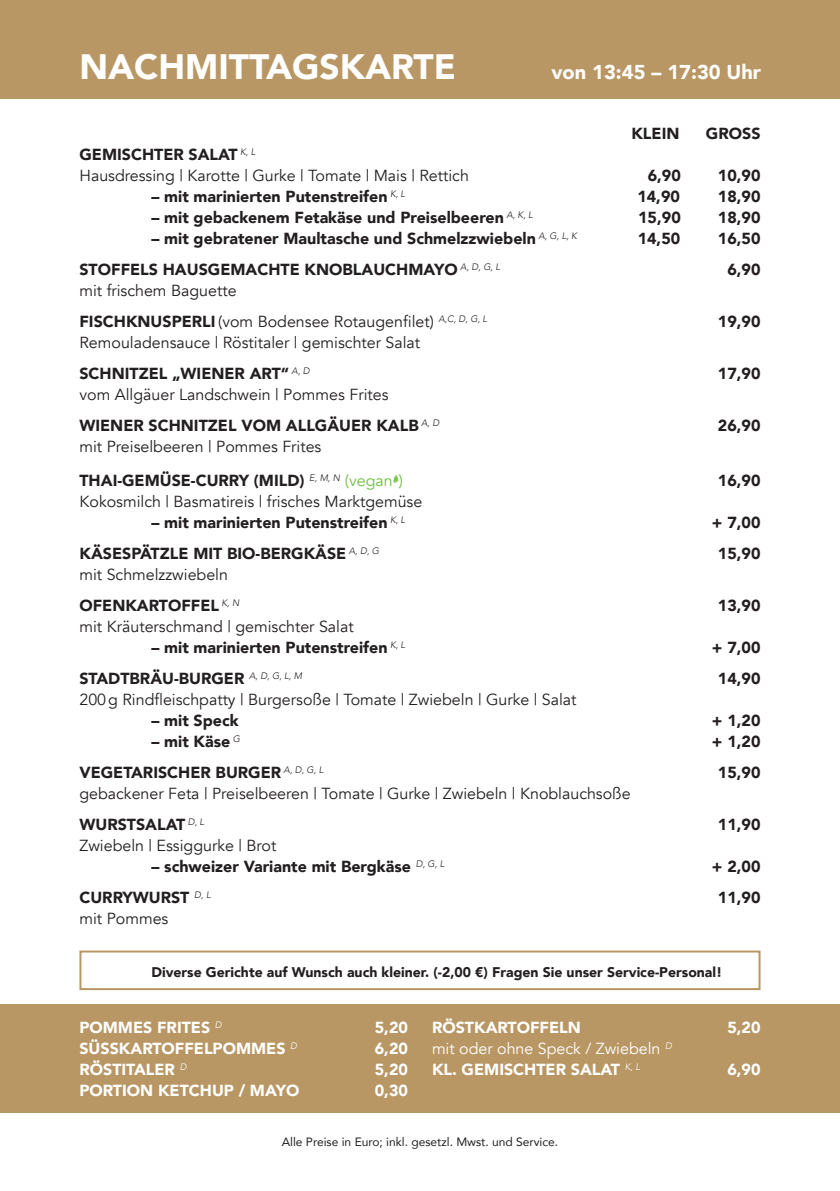
<style>
.page{position:relative;width:840px;height:1191px;background:#fff}
.page>*{position:absolute;margin:0;border:0;box-sizing:border-box;transform-origin:0 0}
.t1{font:900 35.2px "Avenir";color:#fff}
.t2{font:900 20px "Avenir";color:#fff}
.t3{font:16px/31px "Avenir";color:#231f20}
.t4{font:900 16px "Avenir";color:#231f20}
.t5{font:900 16px "Avenir";color:#fff}
.t6{font:16px/21px "Avenir";color:#fff}
.t7{font:900 14px "Avenir";color:#231f20}
.t8{font:12px "Avenir";color:#231f20}
.s1{font-weight:900}
.s2{color:#71bf44}
</style>
<div class="page">
<div style="left:0;top:0;width:839px;height:98px;background:#b99764"></div>
<div style="left:0;top:1003px;width:839px;height:109px;background:#b99764"></div>
<hr style="left:839px;top:419px;width:1px;height:233px;background:#b99764">
<div style="left:79px;top:950px;width:681px;height:40px;border:2px solid #b99764"></div>
<h1 class="t1" style="left:79px;top:36px;width:378px">NACHMITTAGSKARTE</h1>
<p class="t2" style="left:551px;top:55px;width:211px">von 13:45 – 17:30 Uhr</p>
<p class="t3" style="left:79px;top:144px;width:391px;line-height:21px"><span class="s1">GEMISCHTER SALAT</span> <sup>K,</sup> <sup>L<br></sup>Hausdressing | Karotte | Gurke | Tomate | Mais | Rettich</p>
<p class="t4" style="left:631px;top:120px;width:49px">KLEIN</p>
<p class="t4" style="left:705px;top:120px;width:56px">GROSS</p>
<p class="t4" style="left:647px;top:162px;width:35px">6,90</p>
<p class="t4" style="left:717px;top:162px;width:44px">10,90</p>
<p class="t4" style="left:151px;top:183px;width:255px">– mit marinierten Putenstreifen <sup>K,</sup> <sup>L</sup></p>
<p class="t4" style="left:637px;top:183px;width:44px">14,90</p>
<p class="t4" style="left:717px;top:183px;width:44px">18,90</p>
<p class="t4" style="left:151px;top:204px;width:382px">– mit gebackenem Fetakäse und Preiselbeeren <sup>A,</sup> <sup>K,</sup> <sup>L</sup></p>
<p class="t4" style="left:637px;top:204px;width:44px">15,90</p>
<p class="t4" style="left:717px;top:204px;width:44px">18,90</p>
<p class="t4" style="left:151px;top:225px;width:426px">– mit gebratener Maultasche und Schmelzzwiebeln <sup>A,</sup> <sup>G,</sup> <sup>L,</sup> <sup>K</sup></p>
<p class="t4" style="left:637px;top:225px;width:44px">14,50</p>
<p class="t4" style="left:717px;top:225px;width:44px">16,50</p>
<p class="t4" style="left:79px;top:256px;width:422px">STOFFELS HAUSGEMACHTE KNOBLAUCHMAYO <sup>A,</sup> <sup>D,</sup> <sup>G,</sup> <sup>L</sup></p>
<p class="t4" style="left:727px;top:256px;width:35px">6,90</p>
<p class="t3" style="left:79px;top:275px;width:409px">mit frischem Baguette<br><span class="s1">FISCHKNUSPERLI</span> (vom Bodensee Rotaugenfilet) <sup>A,C,</sup> <sup>D,</sup> <sup>G,</sup> <sup>L</sup></p>
<p class="t4" style="left:717px;top:308px;width:44px">19,90</p>
<p class="t3" style="left:79px;top:327px;width:342px">Remouladensauce | Röstitaler | gemischter Salat<br><span class="s1">SCHNITZEL „WIENER ART“</span> <sup>A,</sup> <sup>D</sup></p>
<p class="t3" style="left:79px;top:379px;width:361px">vom Allgäuer Landschwein | Pommes Frites<br><span class="s1">WIENER SCHNITZEL VOM ALLGÄUER KALB</span> <sup>A,</sup> <sup>D</sup></p>
<p class="t3" style="left:79px;top:430px;width:325px;line-height:34px">mit Preiselbeeren | Pommes Frites<br><span class="s1">THAI-GEMÜSE-CURRY (MILD)</span> <sup>E,</sup> <sup>M,</sup> <sup>N</sup> <span class="s2">(vegan )</span></p>
<p class="t4" style="left:717px;top:360px;width:44px">17,90</p>
<p class="t4" style="left:717px;top:412px;width:44px">26,90</p>
<p class="t4" style="left:717px;top:467px;width:44px">16,90</p>
<p class="t3" style="left:79px;top:486px;width:344px">Kokosmilch | Basmatireis | frisches Marktgemüse</p>
<p class="t4" style="left:151px;top:509px;width:255px">– mit marinierten Putenstreifen <sup>K,</sup> <sup>L</sup></p>
<p class="t4" style="left:711px;top:509px;width:50px">+ 7,00</p>
<p class="t4" style="left:79px;top:540px;width:301px">KÄSESPÄTZLE MIT BIO-BERGKÄSE <sup>A,</sup> <sup>D,</sup> <sup>G</sup></p>
<p class="t4" style="left:717px;top:540px;width:44px">15,90</p>
<p class="t3" style="left:79px;top:559px;width:161px">mit Schmelzzwiebeln<br><span class="s1">OFENKARTOFFEL</span> <sup>K,</sup> <sup>N</sup></p>
<p class="t4" style="left:717px;top:592px;width:44px">13,90</p>
<p class="t3" style="left:79px;top:611px;width:276px">mit Kräuterschmand | gemischter Salat</p>
<p class="t4" style="left:151px;top:634px;width:255px">– mit marinierten Putenstreifen <sup>K,</sup> <sup>L</sup></p>
<p class="t4" style="left:711px;top:634px;width:50px">+ 7,00</p>
<p class="t4" style="left:79px;top:665px;width:224px">STADTBRÄU-BURGER <sup>A,</sup> <sup>D,</sup> <sup>G,</sup> <sup>L,</sup> <sup>M</sup></p>
<p class="t4" style="left:717px;top:665px;width:44px">14,90</p>
<p class="t3" style="left:79px;top:684px;width:498px">200g Rindfleischpatty | Burgersoße | Tomate | Zwiebeln | Gurke | Salat</p>
<p class="t4" style="left:151px;top:707px;width:89px">– mit Speck</p>
<p class="t4" style="left:711px;top:707px;width:50px">+ 1,20</p>
<p class="t4" style="left:151px;top:728px;width:90px">– mit Käse <sup>G</sup></p>
<p class="t4" style="left:711px;top:728px;width:50px">+ 1,20</p>
<p class="t4" style="left:79px;top:759px;width:245px">VEGETARISCHER BURGER <sup>A,</sup> <sup>D,</sup> <sup>G,</sup> <sup>L</sup></p>
<p class="t4" style="left:717px;top:759px;width:44px">15,90</p>
<p class="t3" style="left:79px;top:778px;width:552px">gebackener Feta | Preiselbeeren | Tomate | Gurke | Zwiebeln | Knoblauchsoße<br><span class="s1">WURSTSALAT</span> <sup>D,</sup> <sup>L</sup></p>
<p class="t4" style="left:717px;top:811px;width:44px">11,90</p>
<p class="t3" style="left:79px;top:830px;width:198px">Zwiebeln | Essiggurke | Brot</p>
<p class="t4" style="left:151px;top:853px;width:294px">– schweizer Variante mit Bergkäse <sup>D,</sup> <sup>G,</sup> <sup>L</sup></p>
<p class="t4" style="left:711px;top:853px;width:50px">+ 2,00</p>
<p class="t4" style="left:79px;top:884px;width:133px">CURRYWURST <sup>D,</sup> <sup>L</sup></p>
<p class="t4" style="left:717px;top:884px;width:44px">11,90</p>
<p class="t3" style="left:79px;top:903px;width:90px">mit Pommes</p>
<p class="t7" style="left:151px;top:960px;width:572px">Diverse Gerichte auf Wunsch auch kleiner. (-2,00 €) Fragen Sie unser Service-Personal!</p>
<p class="t5" style="left:79px;top:1014px;width:144px">POMMES FRITES <sup>D</sup></p>
<p class="t5" style="left:374px;top:1014px;width:35px">5,20</p>
<p class="t5" style="left:79px;top:1035px;width:219px">SÜSSKARTOFFELPOMMES <sup>D</sup></p>
<p class="t5" style="left:374px;top:1035px;width:35px">6,20</p>
<p class="t5" style="left:79px;top:1056px;width:109px">RÖSTITALER <sup>D</sup></p>
<p class="t5" style="left:374px;top:1056px;width:35px">5,20</p>
<p class="t5" style="left:79px;top:1077px;width:221px">PORTION KETCHUP / MAYO</p>
<p class="t5" style="left:374px;top:1077px;width:35px">0,30</p>
<p class="t5" style="left:432px;top:1014px;width:150px">RÖSTKARTOFFELN</p>
<p class="t5" style="left:727px;top:1014px;width:35px">5,20</p>
<p class="t6" style="left:432px;top:1038px;width:241px">mit oder ohne Speck / Zwiebeln <sup>D<br></sup><span class="s1">KL. GEMISCHTER SALAT</span> <sup>K,</sup> <sup>L</sup></p>
<p class="t5" style="left:727px;top:1056px;width:35px">6,90</p>
<p class="t8" style="left:281px;top:1131px;width:278px">Alle Preise in Euro; inkl. gesetzl. Mwst. und Service.</p>
</div>
